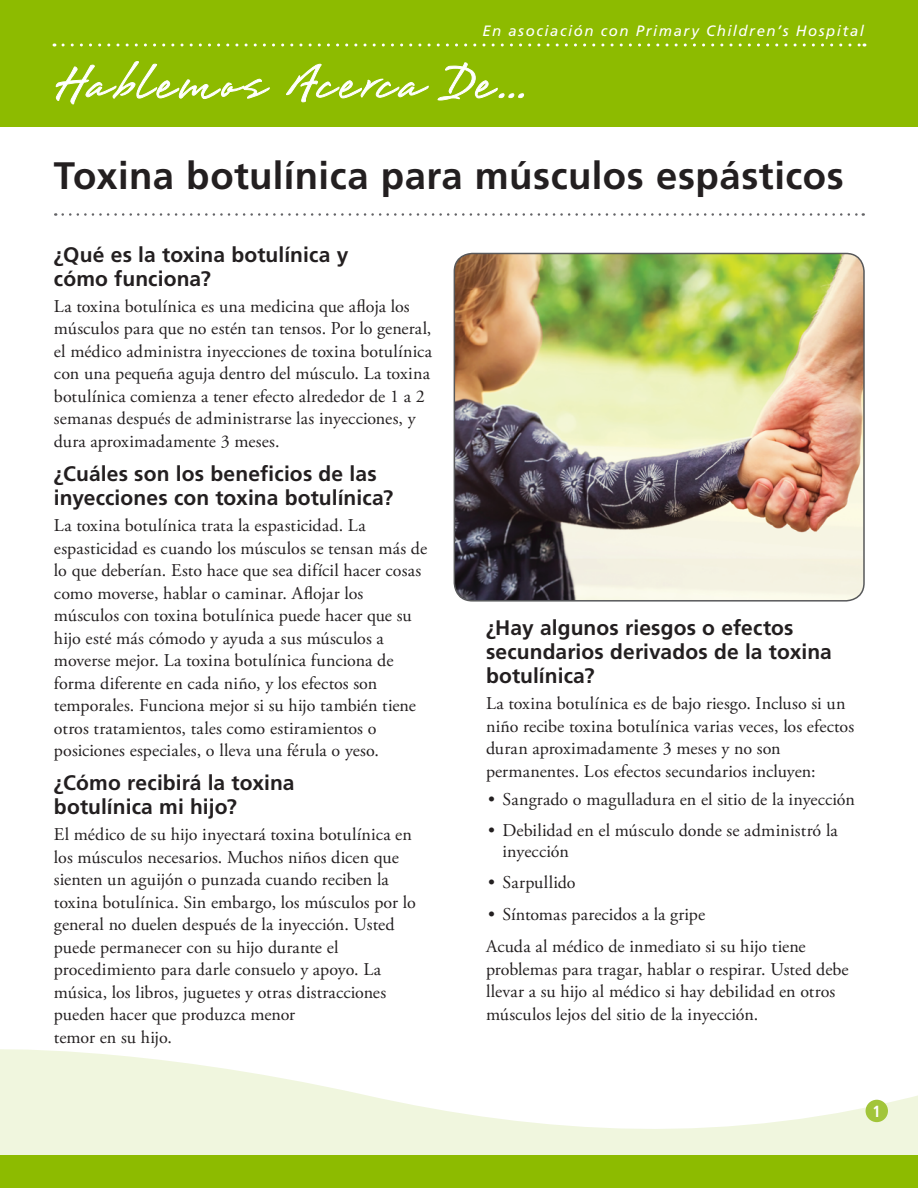
<style>
.page{position:relative;width:918px;height:1188px;background:#fff}
.page>*{position:absolute;margin:0;border:0;box-sizing:border-box;transform-origin:0 0}
.t1{font:60px "Brisa";letter-spacing:.055em;color:#fff}
.Title__h1{font:700 38.25px "Frutiger LT Std";letter-spacing:.01em;color:#231f20}
.Level_1__h2{font:700 21px/24px "Frutiger LT Std";letter-spacing:.005em;color:#231f20}
.Main__p{font:18px/22.5px "Adobe Garamond Pro";letter-spacing:.005em;color:#231f20}
.Page_number{font:700 condensed 16.2px "Frutiger LT Std";color:#fff}
.t2{font:italic 15px "Frutiger LT Std";letter-spacing:.1em;color:#fff}
</style>
<div class="page">
<svg style="left:0;top:1049px;width:918px;height:107px;fill:#f0f6de"></svg>
<div style="left:0;top:0;width:918px;height:127px;background:#8dbb00"></div>
<svg style="left:55px;top:61px;width:215px;height:44px"></svg>
<svg style="left:286px;top:64px;width:143px;height:39px"></svg>
<svg style="left:437px;top:62px;width:87px;height:39px"></svg>
<svg style="left:63px;top:44px;width:802px;height:2px"></svg>
<div style="left:866px;top:1100px;width:22px;height:22px;background:#a2c53a;border-radius:50%"></div>
<div style="left:0;top:1156px;width:918px;height:32px;background:#8dbb00"></div>
<svg style="left:63px;top:213px;width:801px;height:3px"></svg>
<img style="left:454px;top:254px;width:410px;height:347px">
<div style="left:454px;top:253px;width:411px;height:349px;border:2px solid #57585a;border-radius:18px"></div>
<p class="t2" style="left:482px;top:22px;width:383px">En asociación con Primary Children’s Hospital</p>
<h1 class="t1" style="left:54px;top:53px;width:474px">Hablemos Acerca De...</h1>
<p class="Title__h1" style="left:54px;top:154px;width:791px">Toxina botulínica para músculos espásticos</p>
<p class="Level_1__h2" style="left:54px;top:243px;width:296px">¿Qué es la toxina botulínica y cómo funciona?</p>
<p class="Main__p" style="left:54px;top:295px;width:380px">La toxina botulínica es una medicina que afloja los músculos para que no estén tan tensos. Por lo general, el médico administra inyecciones de toxina botulínica con una pequeña aguja dentro del músculo. La toxina botulínica comienza a tener efecto alrededor de 1 a 2 semanas después de administrarse las inyecciones, y dura aproximadamente 3 meses.</p>
<p class="Level_1__h2" style="left:54px;top:462px;width:341px">¿Cuáles son los beneficios de las inyecciones con toxina botulínica?</p>
<p class="Main__p" style="left:54px;top:515px;width:375px">La toxina botulínica trata la espasticidad. La espasticidad es cuando los músculos se tensan más de lo que deberían. Esto hace que sea difícil hacer cosas como moverse, hablar o caminar. Aflojar los músculos con toxina botulínica puede hacer que su hijo esté más cómodo y ayuda a sus músculos a moverse mejor. La toxina botulínica funciona de forma diferente en cada niño, y los efectos son temporales. Funciona mejor si su hijo también tiene otros tratamientos, tales como estiramientos o posiciones especiales, o lleva una férula o yeso.</p>
<p class="Level_1__h2" style="left:54px;top:771px;width:242px">¿Cómo recibirá la toxina botulínica mi hijo?</p>
<p class="Main__p" style="left:54px;top:824px;width:363px">El médico de su hijo inyectará toxina botulínica en los músculos necesarios. Muchos niños dicen que sienten un aguijón o punzada cuando reciben la toxina botulínica. Sin embargo, los músculos por lo general no duelen después de la inyección. Usted puede permanecer con su hijo durante el procedimiento para darle consuelo y apoyo. La música, los libros, juguetes y otras distracciones pueden hacer que produzca menor<br>temor en su hijo.</p>
<p class="Level_1__h2" style="left:486px;top:616px;width:347px">¿Hay algunos riesgos o efectos secundarios derivados de la toxina botulínica?</p>
<p class="Main__p" style="left:486px;top:693px;width:370px">La toxina botulínica es de bajo riesgo. Incluso si un niño recibe toxina botulínica varias veces, los efectos duran aproximadamente 3 meses y no son permanentes. Los efectos secundarios incluyen:</p>
<p class="Main__p" style="left:488px;top:789px;width:368px">• Sangrado o magulladura en el sitio de la inyección</p>
<p class="Main__p" style="left:502px;top:821px;width:337px;line-height:21px;text-indent:-14px">• Debilidad en el músculo donde se administró la inyección</p>
<p class="Main__p" style="left:488px;top:872px;width:89px">• Sarpullido</p>
<p class="Main__p" style="left:488px;top:903px;width:219px">• Síntomas parecidos a la gripe</p>
<p class="Main__p" style="left:486px;top:936px;width:364px">Acuda al médico de inmediato si su hijo tiene problemas para tragar, hablar o respirar. Usted debe llevar a su hijo al médico si hay debilidad en otros músculos lejos del sitio de la inyección.</p>
<p class="Page_number" style="left:873px;top:1101px;width:10px">1</p>
</div>
